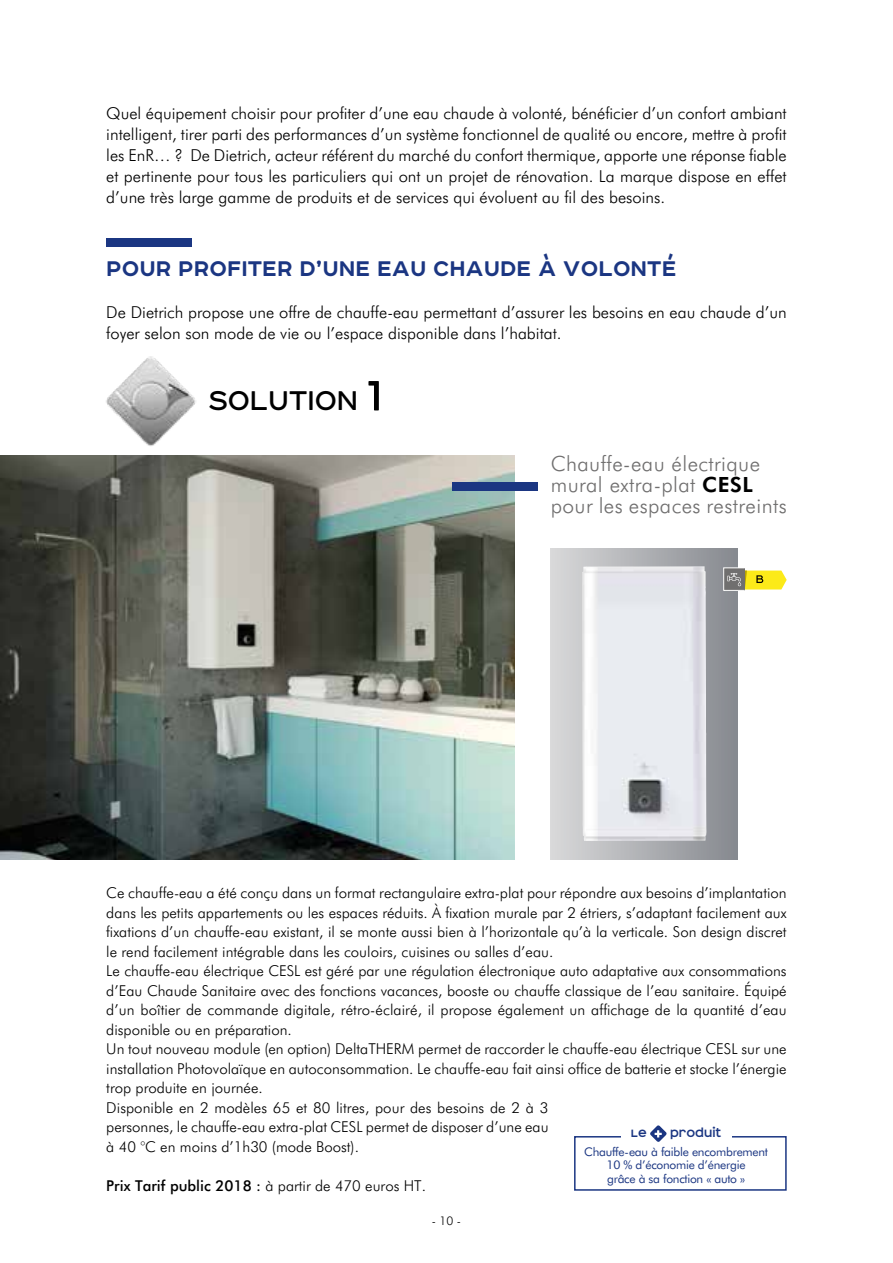
<style>
.page{position:relative;width:893px;height:1263px;background:#fff}
.page>*{position:absolute;margin:0;border:0;box-sizing:border-box;transform-origin:0 0}
.t1{font:34.5px "Affect";color:#000}
.t2{font:700 27px "Affect";color:#1b3682}
.t3{font:300 21px/21px "Futura BT";letter-spacing:.02em;color:#706f6f}
.t4{font:300 16.5px/21px "Futura BT";color:#000;text-align:justify}
.t5{font:300 15px/19.5px "Futura BT";color:#000}
.t6{font:500 15px "Futura BT";color:#000}
.t7{font:700 13.5px "Affect";color:#1b3682}
.t8{font:12px/13.5px "Futura BT";letter-spacing:-.02em;color:#1b3682;text-align:center}
.t9{font:300 12px "Futura BT";color:#000}
.s1{font-size:54px}
.s2{font-weight:800;color:#000}
.s3{font-weight:300}
</style>
<div class="page">
<img style="left:0;top:455px;width:514px;height:404px">
<img style="left:106px;top:356px;width:90px;height:90px">
<img style="left:582px;top:566px;width:124px;height:275px">
<div style="left:106px;top:238px;width:85px;height:9px;background:#1b3682"></div>
<div style="left:453px;top:483px;width:85px;height:8px;background:#1b3682"></div>
<div style="left:724px;top:568px;width:21px;height:22px;background:#706f6f"></div>
<div style="left:723px;top:568px;width:22px;height:22px;border:1px solid #fff"></div>
<svg style="left:727px;top:570px;width:60px;height:19px"></svg>
<div style="left:574px;top:1136px;width:213px;height:55px;border:2px solid #1b3682"></div>
<div style="left:621px;top:1127px;width:110px;height:16px;background:#fff"></div>
<svg style="left:650px;top:1125px;width:17px;height:17px"></svg>
<p class="t4" style="left:106px;top:102px;width:682px">Quel équipement choisir pour profiter d’une eau chaude à volonté, bénéficier d’un confort ambiant intelligent, tirer parti des performances d’un système fonctionnel de qualité ou encore, mettre à profit les EnR… ? De Dietrich, acteur référent du marché du confort thermique, apporte une réponse fiable et pertinente pour tous les particuliers qui ont un projet de rénovation. La marque dispose en effet d’une très large gamme de produits et de services qui évoluent au fil des besoins.</p>
<h2 class="t2" style="left:106px;top:250px;width:572px">POUR PROFITER D’UNE EAU CHAUDE À VOLONTÉ</h2>
<p class="t4" style="left:106px;top:302px;width:682px">De Dietrich propose une offre de chauffe-eau permettant d’assurer les besoins en eau chaude d’un foyer selon son mode de vie ou l’espace disponible dans l’habitat.</p>
<h1 class="t1" style="left:208px;top:376px;width:175px">SOLUTION <span class="s1">1</span></h1>
<h3 class="t3" style="left:551px;top:453px;width:238px">Chauffe-eau électrique mural extra-plat <span class="s2">CESL </span>pour les espaces restreints</h3>
<p class="t5" style="left:106px;top:883px;width:682px">Ce chauffe-eau a été conçu dans un format rectangulaire extra-plat pour répondre aux besoins d’implantation dans les petits appartements ou les espaces réduits. À fixation murale par 2 étriers, s’adaptant facilement aux fixations d’un chauffe-eau existant, il se monte aussi bien à l’horizontale qu’à la verticale. Son design discret le rend facilement intégrable dans les couloirs, cuisines ou salles d’eau.<br>Le chauffe-eau électrique CESL est géré par une régulation électronique auto adaptative aux consommations d’Eau Chaude Sanitaire avec des fonctions vacances, booste ou chauffe classique de l’eau sanitaire. Équipé d’un boîtier de commande digitale, rétro-éclairé, il propose également un affichage de la quantité d’eau disponible ou en préparation.<br>Un tout nouveau module (en option) DeltaTHERM permet de raccorder le chauffe-eau électrique CESL sur une installation Photovolaïque en autoconsommation. Le chauffe-eau fait ainsi office de batterie et stocke l’énergie trop produite en journée.<br>Disponible en 2 modèles 65 et 80 litres, pour des besoins de 2 à 3<br>personnes, le chauffe-eau extra-plat CESL permet de disposer d’une eau<br>à 40 °C en moins d’1h30 (mode Boost).</p>
<p class="t6" style="left:106px;top:1176px;width:321px">Prix Tarif public 2018 : <span class="s3">à partir de 470 euros HT.</span></p>
<p class="t7" style="left:631px;top:1124px;width:17px">Le</p>
<p class="t7" style="left:670px;top:1124px;width:53px">produit</p>
<p class="t8" style="left:584px;top:1145px;width:185px">Chauffe-eau à faible encombrement<br>10 % d’économie d’énergie<br>grâce à sa fonction « auto »</p>
<p class="t9" style="left:432px;top:1213px;width:31px">- 10 -</p>
</div>
